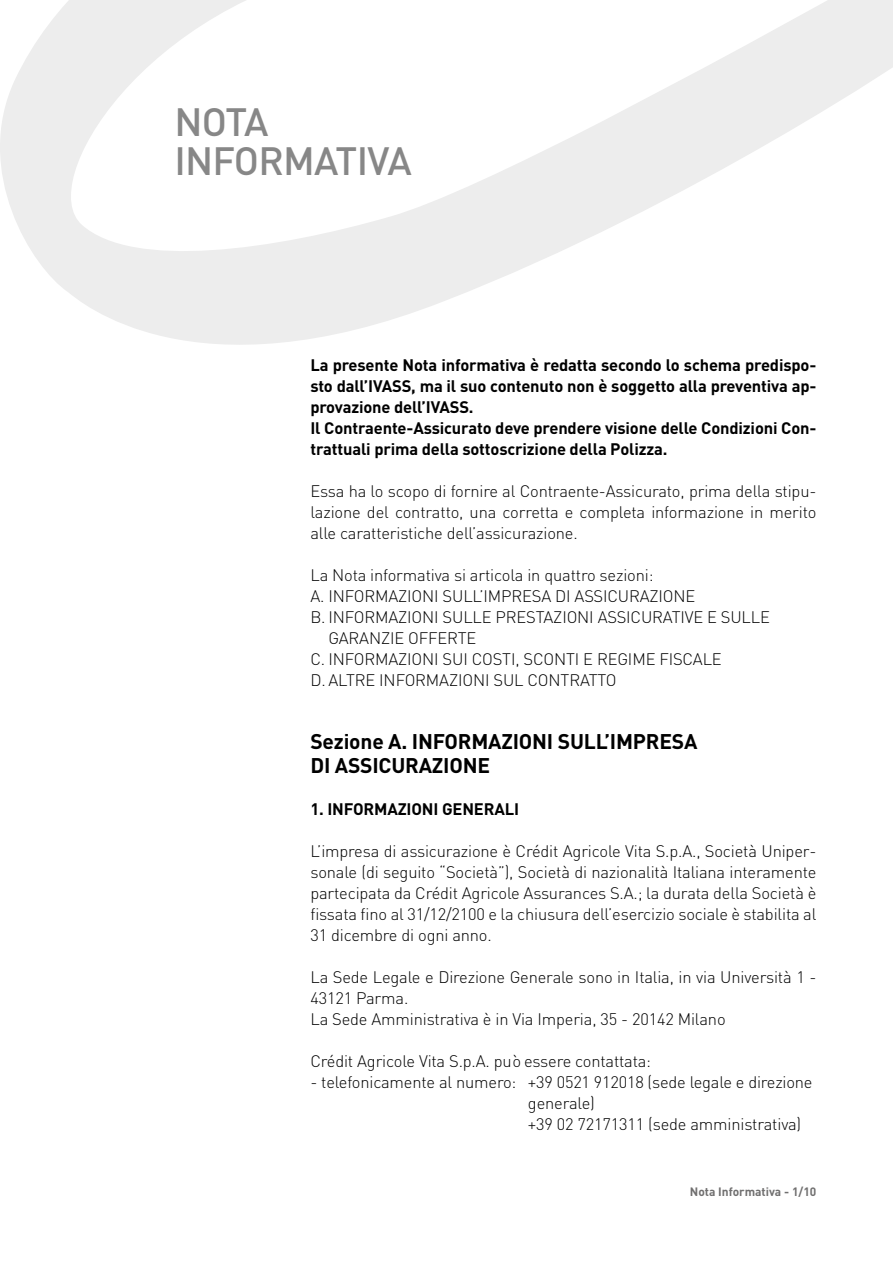
<style>
.page{position:relative;width:893px;height:1263px;background:#fff}
.page>*{position:absolute;margin:0;border:0;box-sizing:border-box;transform-origin:0 0}
.t1{font:500 39px/39px "DIN";letter-spacing:-.02em;color:#878787}
.t2{font:700 21px/24px "DIN";letter-spacing:-.01em;color:#000}
.t3{font:300 16.5px/21px "DIN";letter-spacing:-.01em;color:#000;text-align:justify}
.t4{font:700 16.5px/21px "DIN";letter-spacing:-.01em;color:#000}
.t5{font:700 12px "DIN";color:#706f6f}
</style>
<div class="page">
<svg style="left:0;top:0;width:893px;height:345px"></svg>
<h1 class="t1" style="left:174px;top:101px;width:239px">NOTA<br>INFORMATIVA</h1>
<p class="t4" style="left:310px;top:354px;width:507px">La presente Nota informativa è redatta secondo lo schema predispo&shy;sto dall’IVASS, ma il suo contenuto non è soggetto alla preventiva ap&shy;provazione dell’IVASS.<br>Il Contraente-Assicurato deve prendere visione delle Condizioni Con&shy;trattuali prima della sottoscrizione della Polizza.</p>
<p class="t3" style="left:310px;top:480px;width:507px">Essa ha lo scopo di fornire al Contraente-Assicurato, prima della stipu&shy;lazione del contratto, una corretta e completa informazione in merito alle caratteristiche dell’assicurazione.</p>
<p class="t3" style="left:310px;top:564px;width:345px">La Nota informativa si articola in quattro sezioni:</p>
<p class="t3" style="left:310px;top:585px;width:386px">A. INFORMAZIONI SULL’IMPRESA DI ASSICURAZIONE</p>
<p class="t3" style="left:310px;top:606px;width:461px">B. INFORMAZIONI SULLE PRESTAZIONI ASSICURATIVE E SULLE</p>
<p class="t3" style="left:328px;top:627px;width:150px">GARANZIE OFFERTE</p>
<p class="t3" style="left:310px;top:648px;width:413px">C. INFORMAZIONI SUI COSTI, SCONTI E REGIME FISCALE</p>
<p class="t3" style="left:310px;top:669px;width:308px">D. ALTRE INFORMAZIONI SUL CONTRATTO</p>
<p class="t2" style="left:310px;top:728px;width:389px">Sezione A. INFORMAZIONI SULL’IMPRESA<br>DI ASSICURAZIONE</p>
<p class="t4" style="left:310px;top:798px;width:210px">1. INFORMAZIONI GENERALI</p>
<p class="t3" style="left:310px;top:840px;width:507px">L’impresa di assicurazione è Crédit Agricole Vita S.p.A., Società Uniper&shy;sonale (di seguito “Società”), Società di nazionalità Italiana interamente partecipata da Crédit Agricole Assurances S.A.; la durata della Società è fissata fino al 31/12/2100 e la chiusura dell’esercizio sociale è stabilita al 31 dicembre di ogni anno.</p>
<p class="t3" style="left:310px;top:966px;width:507px;text-align:left">La Sede Legale e Direzione Generale sono in Italia, in via Università 1 -<br>43121 Parma.<br>La Sede Amministrativa è in Via Imperia, 35 - 20142 Milano</p>
<p class="t3" style="left:310px;top:1050px;width:342px">Crédit Agricole Vita S.p.A. può essere contattata:</p>
<p class="t3" style="left:528px;top:1071px;width:286px;text-align:left;text-indent:-218px">- telefonicamente al numero: +39 0521 912018 (sede legale e direzione generale)<br>+39 02 72171311 (sede amministrativa)</p>
<p class="t5" style="left:690px;top:1184px;width:128px">Nota Informativa - 1/10</p>
</div>
